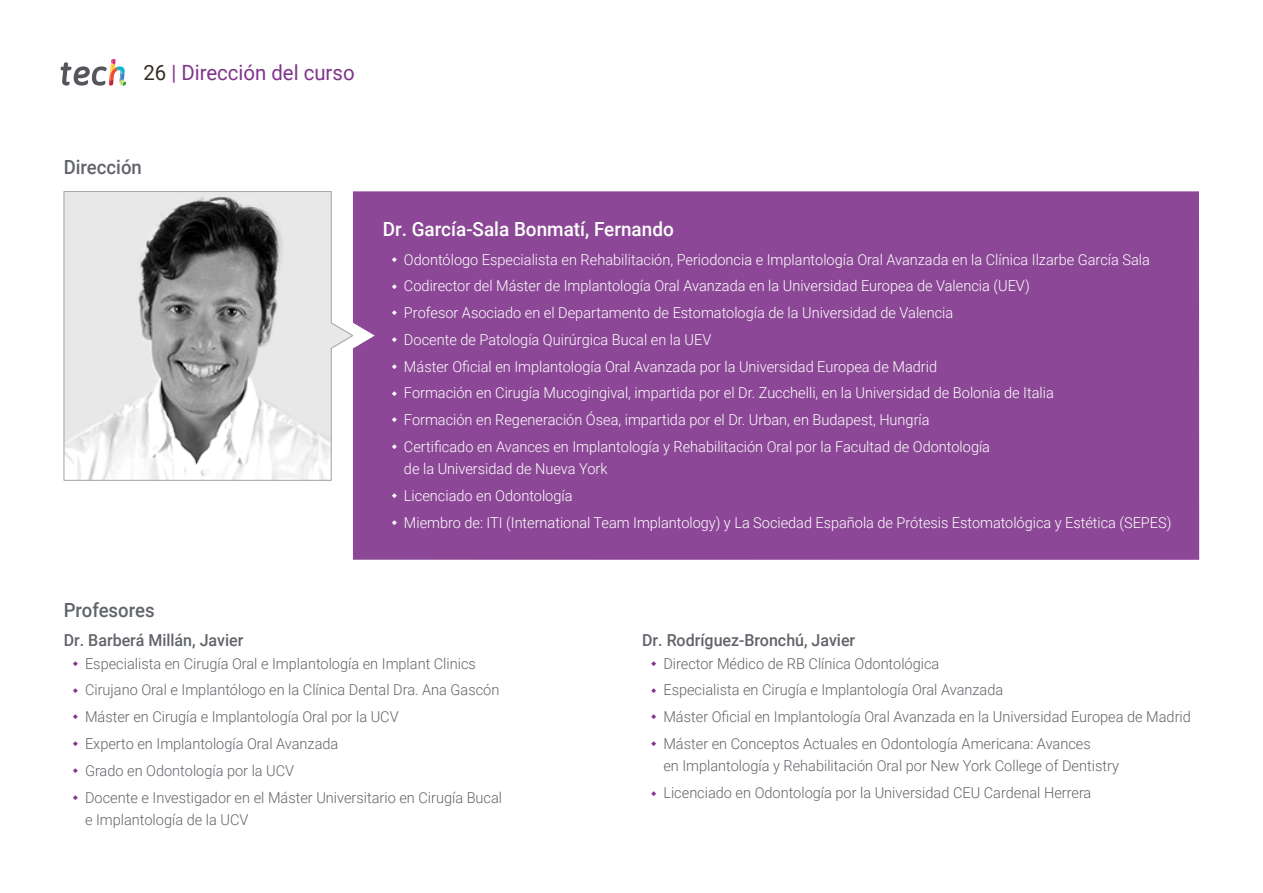
<style>
.page{position:relative;width:1263px;height:893px;background:#fff}
.page>*{position:absolute;margin:0;border:0;box-sizing:border-box;transform-origin:0 0}
.t1{font:21px "Roboto";color:#80348b}
.t2{font:500 19.5px "Roboto";color:#fff}
.t3{font:500 19.5px "Roboto";color:#61646a;scale:.95 1}
.t4{font:500 16.5px "Roboto";color:#61646a}
.t5{font:300 15px/26.7px "Roboto";color:#fff}
.t6{font:300 15px/26.7px "Roboto";color:#61646a}
.s1{color:#312e20}
</style>
<div class="page">
<svg style="left:61px;top:59px;width:65px;height:27px"></svg>
<div style="left:353px;top:191px;width:846px;height:369px;background:#8c4896"></div>
<svg style="left:64px;top:191px;width:289px;height:290px"></svg>
<svg style="left:392px;top:257px;width:5px;height:5px"></svg>
<svg style="left:392px;top:284px;width:5px;height:5px"></svg>
<svg style="left:392px;top:310px;width:5px;height:5px"></svg>
<svg style="left:392px;top:337px;width:5px;height:5px"></svg>
<svg style="left:392px;top:364px;width:5px;height:5px"></svg>
<svg style="left:392px;top:391px;width:5px;height:5px"></svg>
<svg style="left:392px;top:417px;width:5px;height:5px"></svg>
<svg style="left:392px;top:444px;width:5px;height:5px"></svg>
<svg style="left:392px;top:493px;width:5px;height:5px"></svg>
<svg style="left:392px;top:520px;width:5px;height:5px"></svg>
<h1 class="t1" style="left:144px;top:57px;width:213px"><span class="s1">26</span> | Dirección del curso</h1>
<h2 class="t3" style="left:64px;top:154px;width:84px">Dirección</h2>
<h2 class="t3" style="left:64px;top:596px;width:97px">Profesores</h2>
<h2 class="t2" style="left:383px;top:215px;width:293px">Dr. García-Sala Bonmatí, Fernando</h2>
<p class="t5" style="left:404px;top:245px;width:747px">Odontólogo Especialista en Rehabilitación, Periodoncia e Implantología Oral Avanzada en la Clínica Ilzarbe García Sala Codirector del Máster de Implantología Oral Avanzada en la Universidad Europea de Valencia (UEV)<br>Profesor Asociado en el Departamento de Estomatología de la Universidad de Valencia<br>Docente de Patología Quirúrgica Bucal en la UEV<br>Máster Oficial en Implantología Oral Avanzada por la Universidad Europea de Madrid<br>Formación en Cirugía Mucogingival, impartida por el Dr. Zucchelli, en la Universidad de Bolonia de Italia<br>Formación en Regeneración Ósea, impartida por el Dr. Urban, en Budapest, Hungría<br>Certificado en Avances en Implantología y Rehabilitación Oral por la Facultad de Odontología</p>
<p class="t5" style="left:404px;top:455px;width:769px">de la Universidad de Nueva York<br>Licenciado en Odontología<br>Miembro de: ITI (International Team Implantology) y La Sociedad Española de Prótesis Estomatológica y Estética (SEPES)</p>
<p class="t4" style="left:64px;top:629px;width:181px">Dr. Barberá Millán, Javier</p>
<p class="t6" style="left:85px;top:649px;width:419px">Especialista en Cirugía Oral e Implantología en Implant Clinics Cirujano Oral e Implantólogo en la Clínica Dental Dra. Ana Gascón Máster en Cirugía e Implantología Oral por la UCV<br>Experto en Implantología Oral Avanzada<br>Grado en Odontología por la UCV<br>Docente e Investigador en el Máster Universitario en Cirugía Bucal</p>
<p class="t6" style="left:85px;top:806px;width:165px">e Implantología de la UCV</p>
<p class="t4" style="left:642px;top:629px;width:215px">Dr. Rodríguez-Bronchú, Javier</p>
<p class="t6" style="left:663px;top:649px;width:529px">Director Médico de RB Clínica Odontológica<br>Especialista en Cirugía e Implantología Oral Avanzada<br>Máster Oficial en Implantología Oral Avanzada en la Universidad Europea de Madrid Máster en Conceptos Actuales en Odontología Americana: Avances</p>
<p class="t6" style="left:663px;top:752px;width:457px">en Implantología y Rehabilitación Oral por New York College of Dentistry<br>Licenciado en Odontología por la Universidad CEU Cardenal Herrera</p>
</div>
